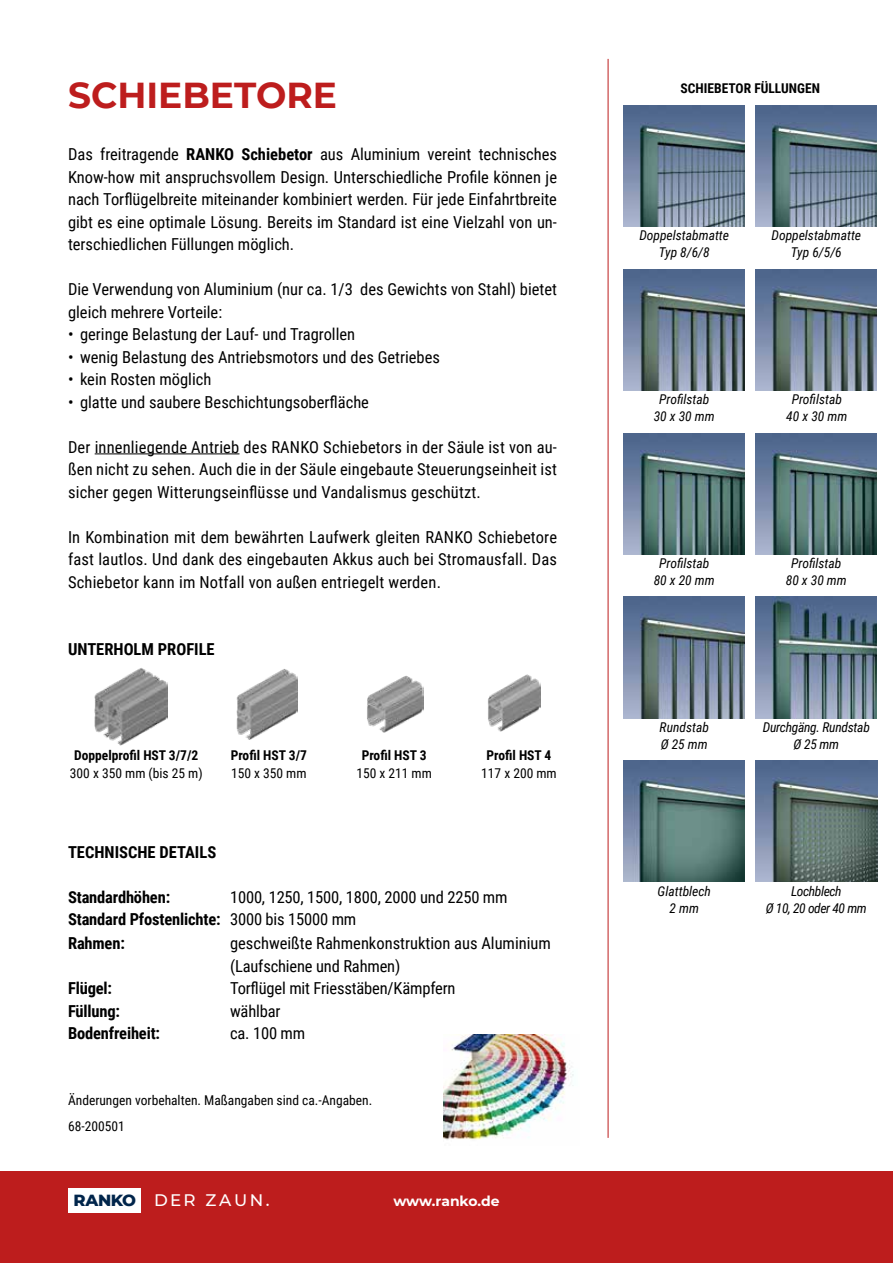
<style>
.page{position:relative;width:893px;height:1263px;background:#fff}
.page>*{position:absolute;margin:0;border:0;box-sizing:border-box;transform-origin:0 0}
.t1{font:700 36px "Montserrat";color:#bd1d1d}
.t2{font:500 16.65px "Montserrat";letter-spacing:.15em;color:#fff}
.t3{font:16.5px/22.5px "Roboto Condensed";color:#000;text-align:justify}
.t4{font:700 16.5px "Roboto Condensed";letter-spacing:-.01em;color:#000}
.t5{font:700 13.95px "Montserrat";letter-spacing:-.005em;color:#fff}
.t6{font:italic 13.5px/16.5px "Roboto Condensed";color:#000;text-align:center}
.t7{font:13.5px/25.5px "Roboto Condensed";color:#000}
.t8{font:700 13.5px "Roboto Condensed";color:#000}
.t9{font:italic 13.5px/16.5px "Roboto Condensed";letter-spacing:-.02em;color:#000;text-align:center}
.t10{font:italic 13.5px/16.5px "Roboto Condensed";letter-spacing:-.03em;color:#000;text-align:center}
.s1{font-weight:700}
.s2{font-weight:800;font-size:16.5px;color:#00254b}
</style>
<div class="page">
<img style="left:443px;top:1034px;width:131px;height:106px">
<div style="left:0;top:1171px;width:893px;height:92px;background:#bd1d1d"></div>
<div style="left:68px;top:1188px;width:72px;height:24px;background:#fff"></div>
<hr style="left:95px;top:453px;width:144px;height:1px;background:#000">
<hr style="left:608px;top:59px;width:1px;height:1079px;background:#bd1d1d">
<img style="left:95px;top:668px;width:73px;height:77px">
<img style="left:367px;top:675px;width:57px;height:58px">
<img style="left:237px;top:669px;width:61px;height:70px">
<img style="left:488px;top:674px;width:53px;height:58px">
<img style="left:624px;top:105px;width:121px;height:121px">
<img style="left:756px;top:105px;width:121px;height:121px">
<img style="left:624px;top:597px;width:121px;height:121px">
<img style="left:756px;top:597px;width:121px;height:121px">
<img style="left:623px;top:761px;width:122px;height:121px">
<img style="left:756px;top:761px;width:121px;height:121px">
<img style="left:624px;top:269px;width:121px;height:121px">
<img style="left:755px;top:269px;width:121px;height:121px">
<img style="left:756px;top:433px;width:121px;height:121px">
<img style="left:623px;top:433px;width:122px;height:121px">
<h1 class="t1" style="left:68px;top:69px;width:270px">SCHIEBETORE</h1>
<p class="t8" style="left:681px;top:79px;width:141px">SCHIEBETOR FÜLLUNGEN</p>
<p class="t3" style="left:68px;top:142px;width:490px">Das freitragende <span class="s1">RANKO Schiebetor</span> aus Aluminium vereint technisches Know-how mit anspruchsvollem Design. Unterschiedliche Profile können je nach Torflügelbreite miteinander kombiniert werden. Für jede Einfahrtbreite gibt es eine optimale Lösung. Bereits im Standard ist eine Vielzahl von un&shy;terschiedlichen Füllungen möglich.</p>
<p class="t3" style="left:68px;top:277px;width:490px">Die Verwendung von Aluminium (nur ca. 1/3 des Gewichts von Stahl) bietet gleich mehrere Vorteile:</p>
<p class="t3" style="left:68px;top:322px;width:289px">• geringe Belastung der Lauf- und Tragrollen</p>
<p class="t3" style="left:68px;top:345px;width:373px">• wenig Belastung des Antriebsmotors und des Getriebes</p>
<p class="t3" style="left:68px;top:367px;width:145px">• kein Rosten möglich</p>
<p class="t3" style="left:68px;top:390px;width:302px">• glatte und saubere Beschichtungsoberfläche</p>
<p class="t3" style="left:68px;top:435px;width:490px">Der innenliegende Antrieb des RANKO Schiebetors in der Säule ist von au&shy;ßen nicht zu sehen. Auch die in der Säule eingebaute Steuerungseinheit ist sicher gegen Witterungseinflüsse und Vandalismus geschützt.</p>
<p class="t3" style="left:68px;top:525px;width:490px">In Kombination mit dem bewährten Laufwerk gleiten RANKO Schiebetore fast lautlos. Und dank des eingebauten Akkus auch bei Stromausfall. Das Schiebetor kann im Notfall von außen entriegelt werden.</p>
<p class="t4" style="left:68px;top:638px;width:148px">UNTERHOLM PROFILE</p>
<p class="t8" style="left:74px;top:746px;width:126px">Doppelprofil HST 3/7/2</p>
<p class="t7" style="left:70px;top:760px;width:134px">300 x 350 mm (bis 25 m)</p>
<p class="t8" style="left:231px;top:746px;width:78px">Profil HST 3/7</p>
<p class="t7" style="left:231px;top:760px;width:77px">150 x 350 mm</p>
<p class="t8" style="left:362px;top:746px;width:66px">Profil HST 3</p>
<p class="t7" style="left:356px;top:760px;width:77px">150 x 211 mm</p>
<p class="t8" style="left:486px;top:746px;width:66px">Profil HST 4</p>
<p class="t7" style="left:481px;top:760px;width:77px">117 x 200 mm</p>
<p class="t4" style="left:68px;top:840px;width:150px">TECHNISCHE DETAILS</p>
<p class="t4" style="left:68px;top:885px;width:104px">Standardhöhen:</p>
<p class="t3" style="left:68px;top:885px;width:441px;text-indent:162px">1000, 1250, 1500, 1800, 2000 und 2250 mm<br><span class="s1">Standard Pfostenlichte:</span> 3000 bis 15000 mm</p>
<p class="t4" style="left:68px;top:932px;width:58px">Rahmen:</p>
<p class="t3" style="left:230px;top:931px;width:322px">geschweißte Rahmenkonstruktion aus Aluminium (Laufschiene und Rahmen)</p>
<p class="t4" style="left:68px;top:977px;width:46px">Flügel:</p>
<p class="t3" style="left:230px;top:976px;width:227px">Torflügel mit Friesstäben/Kämpfern</p>
<p class="t4" style="left:68px;top:999px;width:54px">Füllung:</p>
<p class="t3" style="left:230px;top:999px;width:52px">wählbar</p>
<p class="t4" style="left:68px;top:1022px;width:94px">Bodenfreiheit:</p>
<p class="t3" style="left:230px;top:1022px;width:77px">ca. 100 mm</p>
<p class="t7" style="left:68px;top:1087px;width:306px">Änderungen vorbehalten. Maßangaben sind ca.-Angaben.<br>68-200501</p>
<p class="t2" style="left:73px;top:1188px;width:198px"><span class="s2">RANKO</span> DER ZAUN.</p>
<p class="t5" style="left:393px;top:1191px;width:108px">www.ranko.de</p>
<p class="t6" style="left:639px;top:227px;width:91px">Doppelstabmatte<br>Typ 8/6/8</p>
<p class="t6" style="left:771px;top:227px;width:91px">Doppelstabmatte<br>Typ 6/5/6</p>
<p class="t6" style="left:654px;top:391px;width:62px">Profilstab<br>30 x 30 mm</p>
<p class="t6" style="left:786px;top:391px;width:62px">Profilstab<br>40 x 30 mm</p>
<p class="t6" style="left:654px;top:555px;width:62px">Profilstab<br>80 x 20 mm</p>
<p class="t6" style="left:786px;top:555px;width:62px">Profilstab<br>80 x 30 mm</p>
<p class="t6" style="left:660px;top:719px;width:51px;text-align:left">Rundstab<br>Ø 25 mm</p>
<p class="t9" style="left:763px;top:719px;width:109px">Durchgäng. Rundstab<br>Ø 25 mm</p>
<p class="t6" style="left:658px;top:882px;width:55px">Glattblech<br>2 mm</p>
<p class="t10" style="left:766px;top:882px;width:103px">Lochblech<br>Ø 10, 20 oder 40 mm</p>
</div>
